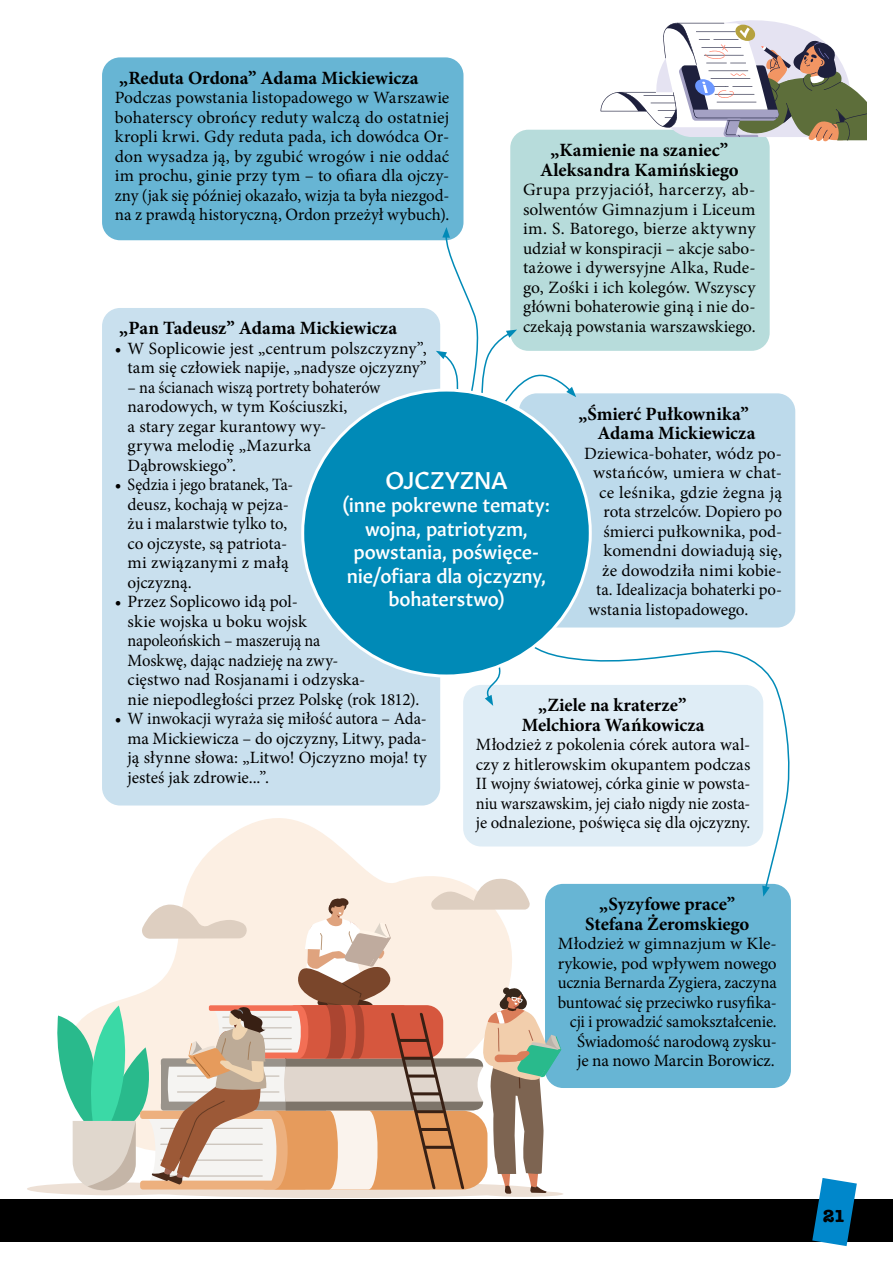
<style>
.page{position:relative;width:893px;height:1263px;background:#fff}
.page>*{position:absolute;margin:0;border:0;box-sizing:border-box;transform-origin:0 0}
.t1{font:24px "Gitan Latn Me";letter-spacing:-.005em;color:#fff}
.t2{font:19.5px/23.4px "Gitan Latn Me";letter-spacing:-.005em;color:#fff;text-align:center}
.t3{font:700 18.75px/19.5px "Minion Pro";color:#000;text-align:center}
.t4{font:700 18px "American Typewriter";color:#000}
.t5{font:17.25px/19.5px "Minion Pro";color:#000;text-align:justify}
.t6{font:17.25px/19.5px "Minion Pro";color:#000;scale:.94 1}
.t7{font:17.25px "Minion Pro";letter-spacing:.02em;color:#000}
</style>
<div class="page">
<div style="left:102px;top:57px;width:361px;height:183px;background:#67b5d4;border-radius:18px"></div>
<div style="left:102px;top:308px;width:338px;height:497px;background:#c9e0ee;border-radius:18px"></div>
<div style="left:463px;top:685px;width:300px;height:161px;background:#dfedf6;border-radius:18px"></div>
<div style="left:545px;top:884px;width:246px;height:204px;background:#67b5d4;border-radius:18px"></div>
<div style="left:519px;top:393px;width:276px;height:234px;background:#bddaeb;border-radius:18px"></div>
<div style="left:510px;top:130px;width:260px;height:221px;background:#b7dcdb;border-radius:18px"></div>
<svg style="left:66px;top:784px;width:458px;height:414px"></svg>
<div style="left:27px;top:1182px;width:177px;height:13px;background:#ede0d5;border-radius:50%"></div>
<div style="left:131px;top:1182px;width:411px;height:16px;background:#ede0d5;border-radius:50%"></div>
<div style="left:484px;top:1191px;width:79px;height:6px;background:#ede0d5;border-radius:50%"></div>
<svg style="left:49px;top:877px;width:512px;height:317px"></svg>
<svg style="left:436px;top:227px;width:140px;height:197px"></svg>
<svg style="left:485px;top:667px;width:16px;height:39px"></svg>
<svg style="left:524px;top:647px;width:266px;height:243px"></svg>
<svg style="left:762px;top:885px;width:8px;height:12px"></svg>
<div style="left:303px;top:390px;width:287px;height:286px;background:#008ab7;border-radius:50%"></div>
<svg style="left:600px;top:20px;width:267px;height:121px"></svg>
<div style="left:0;top:1199px;width:893px;height:43px;background:#000"></div>
<svg style="left:812px;top:1178px;width:45px;height:68px"></svg>
<p class="t3" style="left:119px;top:68px;width:301px">„Reduta Ordona” Adama Mickiewicza</p>
<p class="t5" style="left:115px;top:88px;width:336px">Podczas powstania listopadowego w Warszawie bohaterscy obrońcy reduty walczą do ostatniej kropli krwi. Gdy reduta pada, ich dowódca Or&shy;don wysadza ją, by zgubić wrogów i nie oddać im prochu, ginie przy tym – to ofiara dla ojczy&shy;zny (jak się później okazało, wizja ta była niezgod&shy;na z prawdą historyczną, Ordon przeżył wybuch).</p>
<p class="t3" style="left:540px;top:140px;width:200px">„Kamienie na szaniec”<br>Aleksandra Kamińskiego</p>
<p class="t5" style="left:523px;top:180px;width:234px">Grupa przyjaciół, harcerzy, ab&shy;solwentów Gimnazjum i Liceum im. S. Batorego, bierze aktywny udział w konspiracji – akcje sabo&shy;tażowe i dywersyjne Alka, Rude&shy;go, Zośki i ich kolegów. Wszyscy główni bohaterowie giną i nie do&shy;czekają powstania warszawskiego.</p>
<p class="t3" style="left:119px;top:318px;width:279px">„Pan Tadeusz” Adama Mickiewicza</p>
<p class="t5" style="left:115px;top:339px;width:314px;text-align:right">• W Soplicowie jest „centrum polszczyzny”, tam się człowiek napije, „nadysze ojczyzny”</p>
<p class="t6" style="left:128px;top:378px;width:270px">– na ścianach wiszą portrety bohaterów narodowych, w tym Kościuszki,<br>a stary zegar kurantowy wy-<br>grywa melodię „Mazurka<br>Dąbrowskiego”.</p>
<p class="t5" style="left:128px;top:475px;width:167px;text-align:left;text-indent:-13px">• Sędzia i jego bratanek, Ta&shy;deusz, kochają w pejza&shy;żu i malarstwie tylko to, co ojczyste, są patriota&shy;mi związanymi z małą ojczyzną.</p>
<p class="t5" style="left:128px;top:592px;width:293px;text-align:left;text-indent:-13px">• Przez Soplicowo idą pol-<br>skie wojska u boku wojsk<br>napoleońskich – maszerują na<br>Moskwę, dając nadzieję na zwy-<br>cięstwo nad Rosjanami i odzyska-<br>nie niepodległości przez Polskę (rok 1812).</p>
<p class="t5" style="left:128px;top:709px;width:301px;text-indent:-13px">• W inwokacji wyraża się miłość autora – Ada&shy;ma Mickiewicza – do ojczyzny, Litwy, pada&shy;ją słynne słowa: „Litwo! Ojczyzno moja! ty jesteś jak zdrowie...”.</p>
<p class="t3" style="left:597px;top:404px;width:160px;text-align:left;text-indent:-19px">„Śmierć Pułkownika”<br>Adama Mickiewicza</p>
<p class="t5" style="left:584px;top:444px;width:200px">Dziewica-bohater, wódz po-</p>
<p class="t5" style="left:593px;top:463px;width:191px">wstańców, umiera w chat-</p>
<p class="t7" style="left:599px;top:481px;width:185px">ce leśnika, gdzie żegna ją</p>
<p class="t5" style="left:604px;top:502px;width:180px">rota strzelców. Dopiero po</p>
<p class="t5" style="left:604px;top:522px;width:180px">śmierci pułkownika, pod-</p>
<p class="t5" style="left:604px;top:541px;width:180px">komendni dowiadują się,</p>
<p class="t5" style="left:602px;top:561px;width:182px">że dowodziła nimi kobie-</p>
<p class="t5" style="left:596px;top:580px;width:187px">ta. Idealizacja bohaterki po-</p>
<p class="t5" style="left:589px;top:600px;width:161px">wstania listopadowego.</p>
<h1 class="t1" style="left:385px;top:460px;width:124px">OJCZYZNA</h1>
<p class="t2" style="left:343px;top:492px;width:209px">(inne pokrewne tematy: wojna, patriotyzm, powstania, poświęce&shy;nie/ofiara dla ojczyzny, bohaterstwo)</p>
<p class="t3" style="left:522px;top:695px;width:184px">„Ziele na kraterze”<br>Melchiora Wańkowicza</p>
<p class="t5" style="left:476px;top:735px;width:276px">Młodzież z pokolenia córek autora wal&shy;czy z hitlerowskim okupantem podczas II wojny światowej, córka ginie w powsta&shy;niu warszawskim, jej ciało nigdy nie zosta&shy;je odnalezione, poświęca się dla ojczyzny.</p>
<p class="t3" style="left:585px;top:894px;width:166px">„Syzyfowe prace”<br>Stefana Żeromskiego</p>
<p class="t5" style="left:558px;top:934px;width:221px;text-align:right">Młodzież w gimnazjum w Kle&shy;rykowie, pod wpływem nowego ucznia Bernarda Zygiera, zaczyna buntować się przeciwko rusyfika&shy;cji i prowadzić samokształcenie.<br>Świadomość narodową zysku-<br>je na nowo Marcin Borowicz.</p>
<p class="t4" style="left:823px;top:1200px;width:24px">21</p>
</div>
